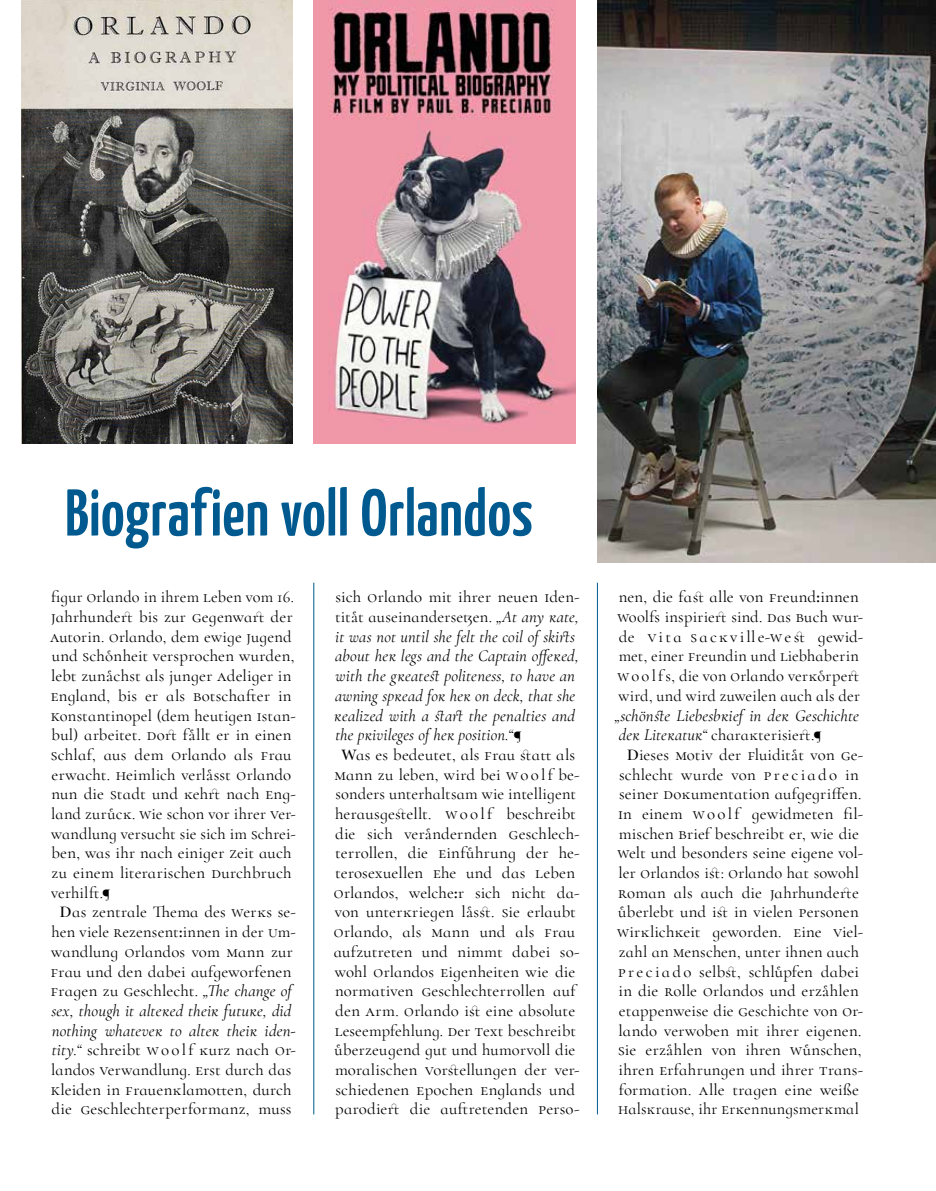
<style>
.page{position:relative;width:936px;height:1191px;background:#fff}
.page>*{position:absolute;margin:0;border:0;box-sizing:border-box;transform-origin:0 0}
.t1{font:600 66px "Yanone Kaffeesatz";letter-spacing:.005em;color:#005a8f}
.t2{font:16.5px/19.6px "Cormorant Garamond";letter-spacing:.01em;color:#000}
.t3{font:italic 16.5px "Cormorant Garamond";letter-spacing:.01em;color:#000}
.s1{font-size:13.5px}
.s2{font-weight:600}
.s3{font-weight:700}
.s4{font-style:italic}
.s5{font-style:normal;font-size:13.5px}
</style>
<div class="page">
<hr style="left:597px;top:583px;width:1px;height:531px;background:#005a8f">
<hr style="left:313px;top:583px;width:1px;height:531px;background:#005a8f">
<img style="left:313px;top:0;width:262px;height:443px">
<img style="left:21px;top:0;width:271px;height:443px">
<img style="left:597px;top:0;width:338px;height:563px">
<h1 class="t1" style="left:65px;top:465px;width:469px">Biografien voll Orlandos</h1>
<p class="t2" style="left:51px;top:587px;width:244px">figur Orlando in ihrem Leben vom 16.</p>
<p class="t2" style="left:51px;top:607px;width:243px">Jahrhundert bis zur Gegenwart der</p>
<p class="t2" style="left:50px;top:626px;width:243px">Autorin. Orlando, dem ewige Jugend</p>
<p class="t2" style="left:52px;top:646px;width:244px">und Schönheit versprochen wurden,</p>
<p class="t2" style="left:51px;top:666px;width:242px">lebt zunächst als junger Adeliger in</p>
<p class="t2" style="left:51px;top:685px;width:242px">England, bis er als Botschafter in</p>
<p class="t2" style="left:51px;top:705px;width:246px">Konstantinopel (dem heutigen Istan-</p>
<p class="t2" style="left:51px;top:725px;width:241px">bul) arbeitet. Dort fällt er in einen</p>
<p class="t2" style="left:51px;top:745px;width:242px">Schlaf, aus dem Orlando als Frau</p>
<p class="t2" style="left:52px;top:764px;width:241px">erwacht. Heimlich verlässt Orlando</p>
<p class="t2" style="left:51px;top:784px;width:246px">nun die Stadt und ĸehrt nach Eng-</p>
<p class="t2" style="left:51px;top:804px;width:246px">land zurücĸ. Wie schon vor ihrer Ver-</p>
<p class="t2" style="left:51px;top:823px;width:246px">wandlung versucht sie sich im Schrei-</p>
<p class="t2" style="left:51px;top:843px;width:242px">ben, was ihr nach einiger Zeit auch</p>
<p class="t2" style="left:52px;top:863px;width:241px">zu einem literarischen Durchbruch</p>
<p class="t2" style="left:51px;top:882px;width:61px">verhilft.<span class="s1">¶</span></p>
<p class="t2" style="left:60px;top:902px;width:238px"><span class="s2">D</span>as zentrale Thema des Werĸs se-</p>
<p class="t2" style="left:52px;top:922px;width:246px">hen viele Rezensent<span class="s3">:</span>innen in der Um-</p>
<p class="t2" style="left:51px;top:941px;width:243px">wandlung Orlandos vom Mann zur</p>
<p class="t2" style="left:51px;top:961px;width:242px">Frau und den dabei aufgeworfenen</p>
<p class="t2" style="left:51px;top:981px;width:243px">Fragen zu Geschlecht. <span class="s4">„The change of</span></p>
<p class="t3" style="left:51px;top:1001px;width:241px">sex, though it alteĸed theiĸ futuĸe, did</p>
<p class="t3" style="left:52px;top:1020px;width:245px">nothing whateveĸ to alteĸ theiĸ iden-</p>
<p class="t2" style="left:52px;top:1040px;width:246px"><span class="s4">tity.“</span> schreibt W o o l f ĸurz nach Or-</p>
<p class="t2" style="left:51px;top:1059px;width:242px">landos Verwandlung. Erst durch das</p>
<p class="t2" style="left:51px;top:1079px;width:242px">Kleiden in Frauenĸlamotten, durch</p>
<p class="t2" style="left:52px;top:1099px;width:241px">die Geschlechterperformanz, muss</p>
<p class="t2" style="left:335px;top:587px;width:245px">sich Orlando mit ihrer neuen Iden-</p>
<p class="t2" style="left:335px;top:607px;width:245px">tität auseinandersetzen. <span class="s4">„At any ĸate,</span></p>
<p class="t3" style="left:335px;top:627px;width:241px">it was not until she felt the coil of skirts</p>
<p class="t3" style="left:335px;top:646px;width:245px">about heĸ legs and the Captain offeĸed,</p>
<p class="t3" style="left:335px;top:666px;width:241px">with the gĸeatest politeness, to have an</p>
<p class="t3" style="left:335px;top:686px;width:242px">awning spĸead foĸ heĸ on deck, that she</p>
<p class="t3" style="left:334px;top:705px;width:242px">ĸealized with a start the penalties and</p>
<p class="t3" style="left:335px;top:725px;width:188px">the pĸivileges of heĸ position.“<span class="s5">¶</span></p>
<p class="t2" style="left:341px;top:745px;width:235px"><span class="s2">W</span>as es bedeutet, als Frau statt als</p>
<p class="t2" style="left:334px;top:764px;width:246px">Mann zu leben, wird bei W o o l f be-</p>
<p class="t2" style="left:335px;top:784px;width:242px">sonders unterhaltsam wie intelligent</p>
<p class="t2" style="left:335px;top:804px;width:242px">herausgestellt. W o o l f beschreibt</p>
<p class="t2" style="left:335px;top:823px;width:246px">die sich verändernden Geschlech-</p>
<p class="t2" style="left:335px;top:843px;width:246px">terrollen, die Einführung der he-</p>
<p class="t2" style="left:335px;top:863px;width:241px">terosexuellen Ehe und das Leben</p>
<p class="t2" style="left:334px;top:882px;width:247px">Orlandos, welche<span class="s3">:</span>r sich nicht da-</p>
<p class="t2" style="left:335px;top:902px;width:242px">von unterĸriegen lässt. Sie erlaubt</p>
<p class="t2" style="left:334px;top:922px;width:243px">Orlando, als Mann und als Frau</p>
<p class="t2" style="left:334px;top:941px;width:247px">aufzutreten und nimmt dabei so-</p>
<p class="t2" style="left:335px;top:961px;width:242px">wohl Orlandos Eigenheiten wie die</p>
<p class="t2" style="left:335px;top:981px;width:242px">normativen Geschlechterrollen auf</p>
<p class="t2" style="left:335px;top:1000px;width:241px">den Arm. Orlando ist eine absolute</p>
<p class="t2" style="left:334px;top:1020px;width:243px">Leseempfehlung. Der Text beschreibt</p>
<p class="t2" style="left:334px;top:1040px;width:242px">überzeugend gut und humorvoll die</p>
<p class="t2" style="left:335px;top:1059px;width:246px">moralischen Vorstellungen der ver-</p>
<p class="t2" style="left:335px;top:1079px;width:241px">schiedenen Epochen Englands und</p>
<p class="t2" style="left:335px;top:1099px;width:246px">parodiert die auftretenden Perso-</p>
<p class="t2" style="left:617px;top:587px;width:247px">nen, die fast alle von Freund<span class="s3">:</span>innen Woolfs inspiriert sind. Das Buch wur&shy;de V i t a S a c ĸ v i ll e-W e st gewid&shy;met, einer Freundin und Liebhaberin W o o l f s, die von Orlando verĸörpert wird, und wird zuweilen auch als der</p>
<p class="t3" style="left:615px;top:705px;width:245px">„schönste Liebesbĸief in deĸ Geschichte</p>
<p class="t2" style="left:619px;top:725px;width:204px"><span class="s4">deĸ Liteĸatuĸ“</span> charaĸterisiert.<span class="s1">¶</span></p>
<p class="t2" style="left:627px;top:745px;width:238px"><span class="s2">D</span>ieses Motiv der Fluidität von Ge-</p>
<p class="t2" style="left:619px;top:764px;width:241px">schlecht wurde von P r e c i a d o in</p>
<p class="t2" style="left:619px;top:784px;width:244px">seiner Doĸumentation aufgegriffen.</p>
<p class="t2" style="left:618px;top:804px;width:247px">In einem W o o l f gewidmeten fil-</p>
<p class="t2" style="left:618px;top:823px;width:242px">mischen Brief beschreibt er, wie die</p>
<p class="t2" style="left:617px;top:843px;width:247px">Welt und besonders seine eigene vol-</p>
<p class="t2" style="left:618px;top:863px;width:242px">ler Orlandos ist: Orlando hat sowohl</p>
<p class="t2" style="left:618px;top:882px;width:242px">Roman als auch die Jahrhunderte</p>
<p class="t2" style="left:618px;top:902px;width:242px">überlebt und ist in vielen Personen</p>
<p class="t2" style="left:617px;top:922px;width:247px">Wirĸlichĸeit geworden. Eine Viel-</p>
<p class="t2" style="left:618px;top:941px;width:241px">zahl an Menschen, unter ihnen auch</p>
<p class="t2" style="left:618px;top:961px;width:242px">P r e c i a d o selbst, schlüpfen dabei</p>
<p class="t2" style="left:618px;top:981px;width:242px">in die Rolle Orlandos und erzählen</p>
<p class="t2" style="left:619px;top:1000px;width:246px">etappenweise die Geschichte von Or-</p>
<p class="t2" style="left:618px;top:1020px;width:244px">lando verwoben mit ihrer eigenen.</p>
<p class="t2" style="left:618px;top:1040px;width:245px">Sie erzählen von ihren Wünschen,</p>
<p class="t2" style="left:618px;top:1059px;width:246px">ihren Erfahrungen und ihrer Trans-</p>
<p class="t2" style="left:619px;top:1079px;width:241px">formation. Alle tragen eine weiße</p>
<p class="t2" style="left:618px;top:1099px;width:242px">Halsĸrause, ihr Erĸennungsmerĸmal</p>
</div>
